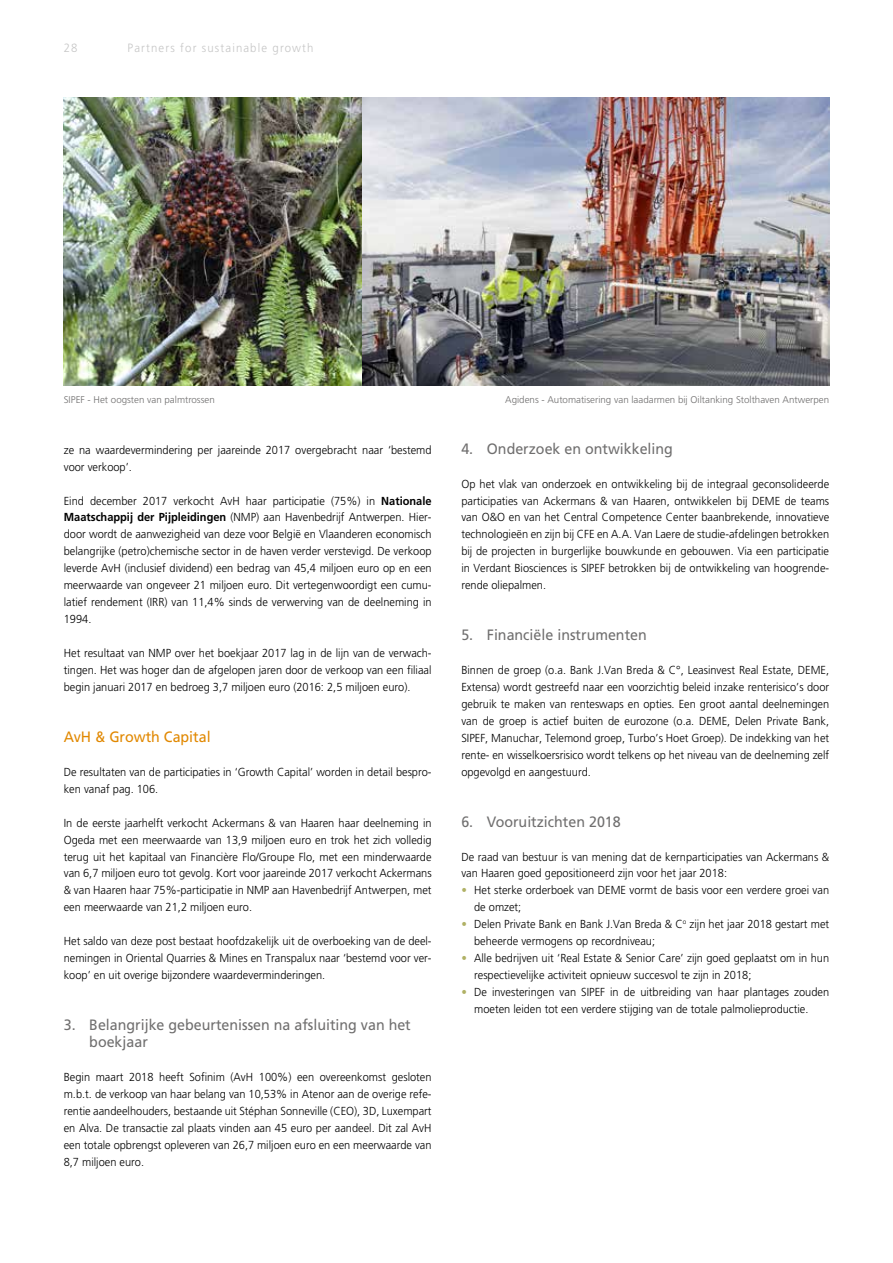
<style>
.page{position:relative;width:893px;height:1263px;background:#fff}
.page>*{position:absolute;margin:0;border:0;box-sizing:border-box;transform-origin:0 0}
.t1{font:15px/17px "Frutiger LT Pro";color:#706f6f;scale:.95 1}
.t2{font:15px "Frutiger LT Pro";color:#e18800;scale:.95 1}
.t3{font:300 12px "Frutiger LT Pro";letter-spacing:.1em;color:#c6c6c6;scale:.95 1}
.t4{font:300 11.7px/17px "Frutiger LT Pro";color:#000;scale:.95 1}
.t5{font:300 9.75px "Frutiger LT Pro";color:#706f6f}
.s1{font-weight:700}
.s2{color:#b0b165}
</style>
<div class="page">
<img style="left:64px;top:98px;width:765px;height:288px">
<p class="t3" style="left:64px;top:40px;width:16px">28</p>
<p class="t3" style="left:128px;top:40px;width:197px">Partners for sustainable growth</p>
<p class="t5" style="left:64px;top:394px;width:152px">SIPEF - Het oogsten van palmtrossen</p>
<p class="t5" style="left:505px;top:394px;width:325px">Agidens - Automatisering van laadarmen bij Oiltanking Stolthaven Antwerpen</p>
<p class="t4" style="left:64px;top:441px;width:389px">ze na waardevermindering per jaareinde 2017 overgebracht naar ‘bestemd voor verkoop’.</p>
<p class="t4" style="left:64px;top:492px;width:389px;text-align:justify">Eind december 2017 verkocht AvH haar participatie (75%) in <span class="s1">Nationale Maatschappij der Pijpleidingen</span> (NMP) aan Havenbedrijf Antwerpen. Hier&shy;door wordt de aanwezigheid van deze voor België en Vlaanderen economisch belangrijke (petro)chemische sector in de haven verder verstevigd. De verkoop leverde AvH (inclusief dividend) een bedrag van 45,4 miljoen euro op en een meerwaarde van ongeveer 21 miljoen euro. Dit vertegenwoordigt een cumu&shy;latief rendement (IRR) van 11,4% sinds de verwerving van de deelneming in 1994.</p>
<p class="t4" style="left:64px;top:645px;width:389px;text-align:justify">Het resultaat van NMP over het boekjaar 2017 lag in de lijn van de verwach&shy;tingen. Het was hoger dan de afgelopen jaren door de verkoop van een filiaal begin januari 2017 en bedroeg 3,7 miljoen euro (2016: 2,5 miljoen euro).</p>
<p class="t2" style="left:64px;top:728px;width:156px">AvH &amp; Growth Capital</p>
<p class="t4" style="left:64px;top:763px;width:389px">De resultaten van de participaties in ‘Growth Capital’ worden in detail bespro&shy;ken vanaf pag. 106.</p>
<p class="t4" style="left:64px;top:814px;width:389px;text-align:justify">In de eerste jaarhelft verkocht Ackermans &amp; van Haaren haar deelneming in Ogeda met een meerwaarde van 13,9 miljoen euro en trok het zich volledig terug uit het kapitaal van Financière Flo/Groupe Flo, met een minderwaarde van 6,7 miljoen euro tot gevolg. Kort voor jaareinde 2017 verkocht Ackermans &amp; van Haaren haar 75%-participatie in NMP aan Havenbedrijf Antwerpen, met een meerwaarde van 21,2 miljoen euro.</p>
<p class="t4" style="left:64px;top:933px;width:389px;text-align:justify">Het saldo van deze post bestaat hoofdzakelijk uit de overboeking van de deel&shy;nemingen in Oriental Quarries &amp; Mines en Transpalux naar ‘bestemd voor ver&shy;koop’ en uit overige bijzondere waardeverminderingen.</p>
<p class="t1" style="left:89px;top:1016px;width:340px;text-indent:-26px">3. Belangrijke gebeurtenissen na afsluiting van het boekjaar</p>
<p class="t4" style="left:64px;top:1068px;width:389px;text-align:justify">Begin maart 2018 heeft Sofinim (AvH 100%) een overeenkomst gesloten m.b.t. de verkoop van haar belang van 10,53% in Atenor aan de overige refe&shy;rentie aandeelhouders, bestaande uit Stéphan Sonneville (CEO), 3D, Luxempart en Alva. De transactie zal plaats vinden aan 45 euro per aandeel. Dit zal AvH een totale opbrengst opleveren van 26,7 miljoen euro en een meerwaarde van 8,7 miljoen euro.</p>
<p class="t1" style="left:461px;top:440px;width:224px">4. Onderzoek en ontwikkeling</p>
<p class="t4" style="left:461px;top:475px;width:389px;text-align:justify">Op het vlak van onderzoek en ontwikkeling bij de integraal geconsolideerde participaties van Ackermans &amp; van Haaren, ontwikkelen bij DEME de teams van O&amp;O en van het Central Competence Center baanbrekende, innovatieve technologieën en zijn bij CFE en A.A. Van Laere de studie-afdelingen betrokken bij de projecten in burgerlijke bouwkunde en gebouwen. Via een participatie in Verdant Biosciences is SIPEF betrokken bij de ontwikkeling van hoogrende&shy;rende oliepalmen.</p>
<p class="t1" style="left:461px;top:626px;width:197px">5. Financiële instrumenten</p>
<p class="t4" style="left:461px;top:662px;width:389px;text-align:justify">Binnen de groep (o.a. Bank J.Van Breda &amp; C°, Leasinvest Real Estate, DEME, Extensa) wordt gestreefd naar een voorzichtig beleid inzake renterisico’s door gebruik te maken van renteswaps en opties. Een groot aantal deelnemingen van de groep is actief buiten de eurozone (o.a. DEME, Delen Private Bank, SIPEF, Manuchar, Telemond groep, Turbo’s Hoet Groep). De indekking van het rente- en wisselkoersrisico wordt telkens op het niveau van de deelneming zelf opgevolgd en aangestuurd.</p>
<p class="t1" style="left:461px;top:813px;width:169px">6. Vooruitzichten 2018</p>
<p class="t4" style="left:461px;top:848px;width:389px">De raad van bestuur is van mening dat de kernparticipaties van Ackermans &amp; van Haaren goed gepositioneerd zijn voor het jaar 2018:</p>
<p class="t4" style="left:474px;top:882px;width:375px;text-indent:-13px"><span class="s2">•</span> Het sterke orderboek van DEME vormt de basis voor een verdere groei van de omzet;</p>
<p class="t4" style="left:474px;top:916px;width:375px;text-indent:-13px"><span class="s2">•</span> Delen Private Bank en Bank J.Van Breda &amp; C<sup>o</sup> zijn het jaar 2018 gestart met beheerde vermogens op recordniveau;</p>
<p class="t4" style="left:474px;top:950px;width:375px;text-indent:-13px"><span class="s2">•</span> Alle bedrijven uit ‘Real Estate &amp; Senior Care’ zijn goed geplaatst om in hun respectievelijke activiteit opnieuw succesvol te zijn in 2018;</p>
<p class="t4" style="left:474px;top:984px;width:375px;text-indent:-13px"><span class="s2">•</span> De investeringen van SIPEF in de uitbreiding van haar plantages zouden moeten leiden tot een verdere stijging van de totale palmolieproductie.</p>
</div>
